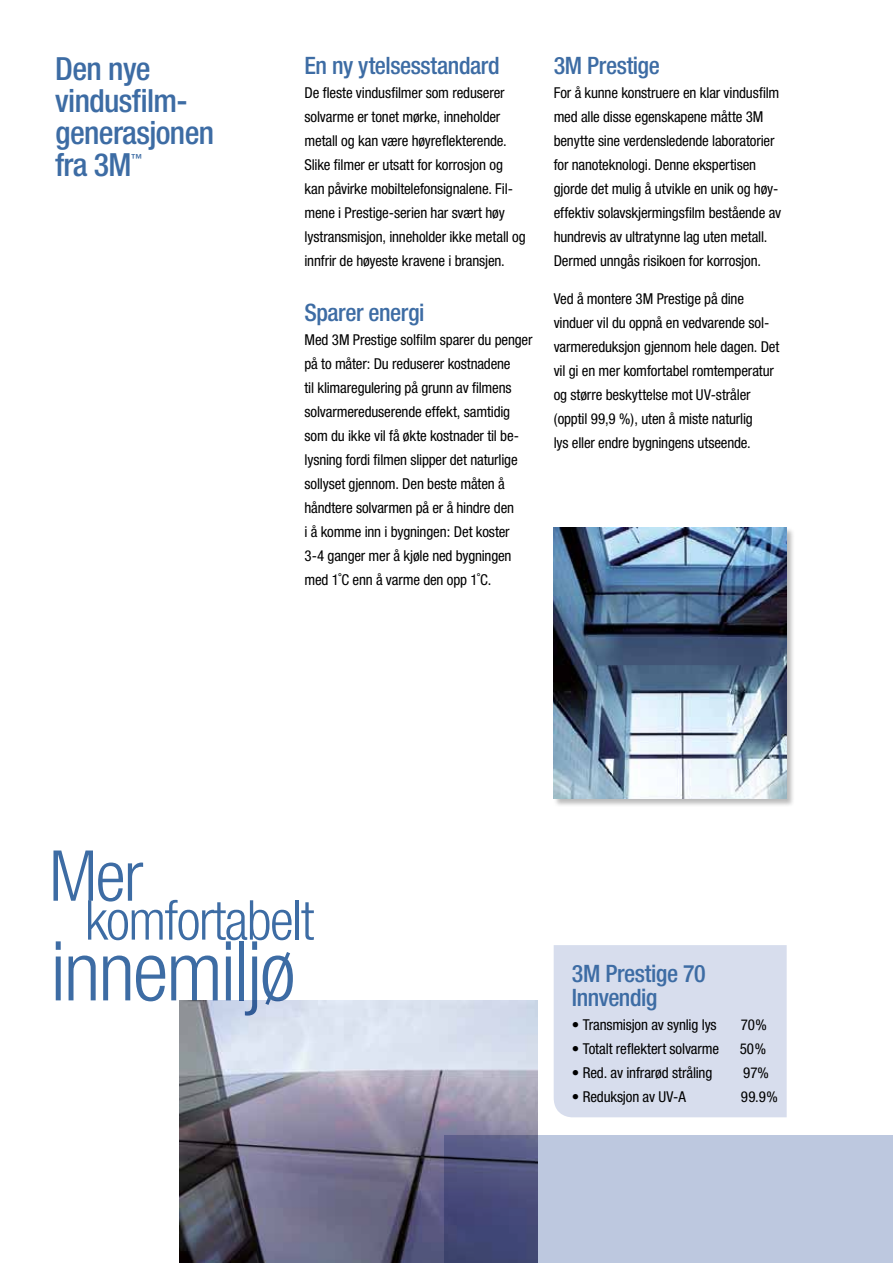
<style>
.page{position:relative;width:893px;height:1263px;background:#fff}
.page>*{position:absolute;margin:0;border:0;box-sizing:border-box;transform-origin:0 0}
.t1{font:300 condensed 82.65px "Helvetica Neue";letter-spacing:-.025em;color:#3d6ca4}
.t2{font:300 condensed 70.35px "Helvetica Neue";color:#3d6ca4}
.t3{font:300 condensed 55.05px "Helvetica Neue";letter-spacing:-.025em;color:#3d6ca4}
.t4{font:500 condensed 31.95px/32px "Helvetica Neue";letter-spacing:-.02em;color:#3d6ca4}
.t5{font:500 condensed 24px/24px "Helvetica Neue";letter-spacing:-.02em;color:#3d6ca4}
.t6{font:condensed 15px/24px "Helvetica Neue";letter-spacing:-.01em;color:#000}
.t7{font:500 condensed 11.25px "Helvetica Neue";color:#3d6ca4}
</style>
<div class="page">
<div style="left:553px;top:527px;width:243px;height:280px;background:#000;opacity:.27"></div>
<img style="left:554px;top:528px;width:233px;height:270px">
<div style="left:554px;top:945px;width:233px;height:172px;background:#d7dded"></div>
<hr style="left:892px;top:0;width:1px;height:40px;background:#6e8bba">
<div style="left:445px;top:1135px;width:448px;height:128px;background:#bdc8df"></div>
<img style="left:180px;top:1000px;width:357px;height:263px">
<h3 class="t4" style="left:55px;top:53px;width:160px">Den nye vindusfilm&shy;generasjonen fra 3M</h3>
<p class="t7" style="left:131px;top:151px;width:13px">™</p>
<h3 class="t5" style="left:304px;top:53px;width:197px">En ny ytelsesstandard</h3>
<p class="t6" style="left:304px;top:81px;width:223px">De fleste vindusfilmer som reduserer solvarme er tonet mørke, inneholder metall og kan være høyreflekterende.<br>Slike filmer er utsatt for korrosjon og kan påvirke mobiltelefonsignalene. Fil&shy;mene i Prestige-serien har svært høy lystransmisjon, inneholder ikke metall og innfrir de høyeste kravene i bransjen.</p>
<h3 class="t5" style="left:304px;top:300px;width:121px">Sparer energi</h3>
<p class="t6" style="left:304px;top:327px;width:230px">Med 3M Prestige solfilm sparer du penger på to måter: Du reduserer kostnadene<br>til klimaregulering på grunn av filmens solvarmereduserende effekt, samtidig som du ikke vil få økte kostnader til be&shy;lysning fordi filmen slipper det naturlige sollyset gjennom. Den beste måten å håndtere solvarmen på er å hindre den<br>i å komme inn i bygningen: Det koster 3-4 ganger mer å kjøle ned bygningen med 1˚C enn å varme den opp 1˚C.</p>
<h3 class="t5" style="left:554px;top:54px;width:108px">3M Prestige</h3>
<p class="t6" style="left:554px;top:81px;width:229px">For å kunne konstruere en klar vindusfilm med alle disse egenskapene måtte 3M benytte sine verdensledende laboratorier for nanoteknologi. Denne ekspertisen gjorde det mulig å utvikle en unik og høy&shy;effektiv solavskjermingsfilm bestående av hundrevis av ultratynne lag uten metall.<br>Dermed unngås risikoen for korrosjon.</p>
<p class="t6" style="left:554px;top:286px;width:227px">Ved å montere 3M Prestige på dine vinduer vil du oppnå en vedvarende sol&shy;varmereduksjon gjennom hele dagen. Det vil gi en mer komfortabel romtemperatur og større beskyttelse mot UV-stråler (opptil 99,9 %), uten å miste naturlig<br>lys eller endre bygningens utseende.</p>
<h2 class="t2" style="left:49px;top:835px;width:96px">Mer</h2>
<h3 class="t3" style="left:85px;top:888px;width:231px">komfortabelt</h3>
<h1 class="t1" style="left:51px;top:924px;width:246px">innemiljø</h1>
<h3 class="t5" style="left:572px;top:961px;width:135px">3M Prestige 70<br>Innvendig</h3>
<p class="t6" style="left:572px;top:1012px;width:146px">• Transmisjon av synlig lys</p>
<p class="t6" style="left:741px;top:1012px;width:28px">70%</p>
<p class="t6" style="left:572px;top:1036px;width:149px">• Totalt reflektert solvarme</p>
<p class="t6" style="left:740px;top:1036px;width:28px">50%</p>
<p class="t6" style="left:572px;top:1060px;width:142px">• Red. av infrarød stråling</p>
<p class="t6" style="left:743px;top:1060px;width:27px">97%</p>
<p class="t6" style="left:572px;top:1084px;width:115px">• Reduksjon av UV-A</p>
<p class="t6" style="left:741px;top:1084px;width:38px">99.9%</p>
</div>
